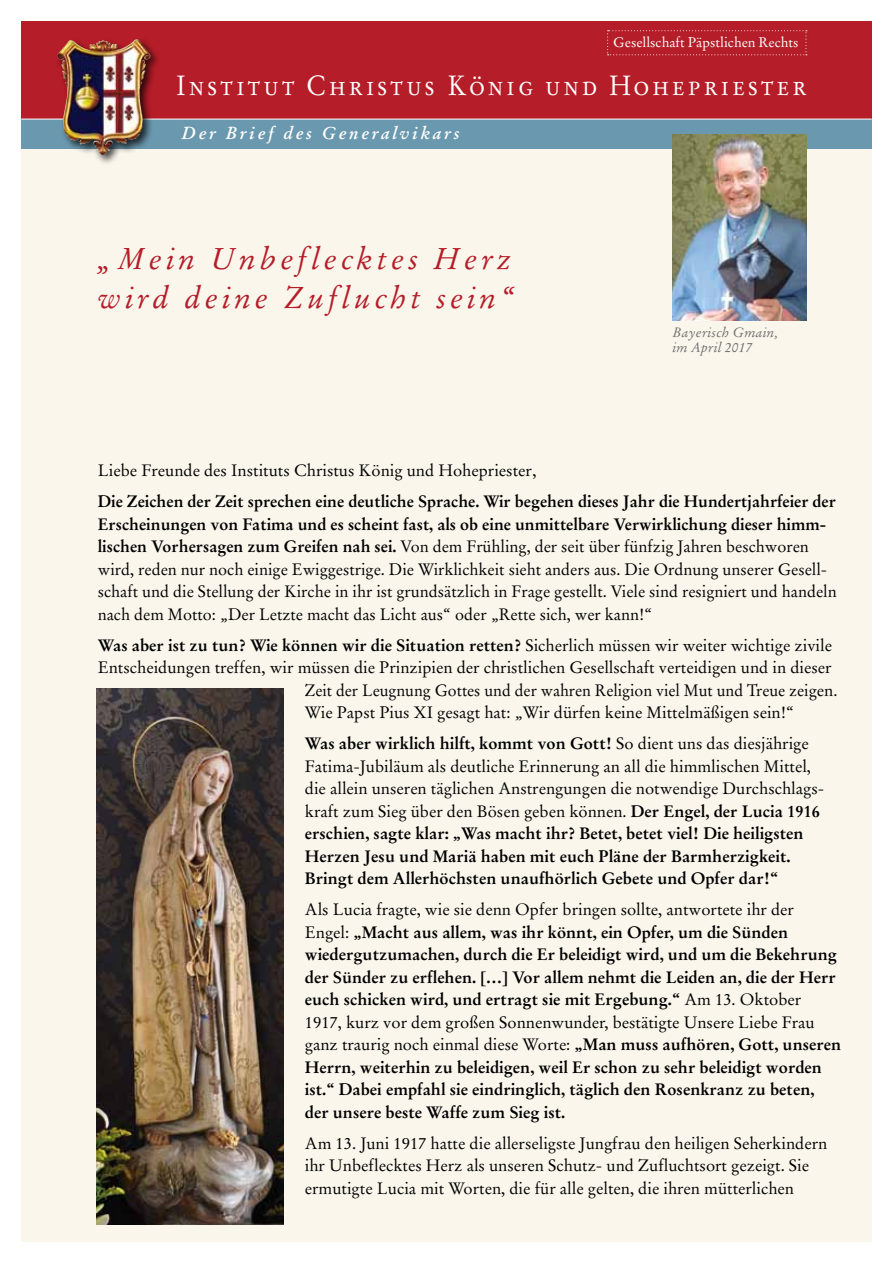
<style>
.page{position:relative;width:893px;height:1263px;background:#fff}
.page>*{position:absolute;margin:0;border:0;box-sizing:border-box;transform-origin:0 0}
.t1{font:italic 30px/39px "Stempel Garamond";letter-spacing:.13em;color:#b51d28}
.t2{font:27.75px "Stempel Garamond Roman SC";letter-spacing:.13em;color:#fff;scale:.9 1}
.t3{font:italic 700 17.1px "Stempel Garamond";letter-spacing:.16em;color:#fff}
.t4{font:700 16.5px/22.5px "Stempel Garamond";color:#000}
.t5{font:16.5px/22.5px "Stempel Garamond";color:#000}
.t6{font:16.5px "Stempel Garamond";color:#000;scale:.96 1}
.t7{font:13.8px "Stempel Garamond";color:#fff}
.t8{font:italic 13.5px/15px "Stempel Garamond";letter-spacing:.02em;color:#6f6f6e}
.s1{font-weight:700}
.s2{font-weight:400}
</style>
<div class="page">
<div style="left:21px;top:145px;width:851px;height:1097px;background:#faf6ec"></div>
<div style="left:21px;top:21px;width:851px;height:100px;background:#b51d28"></div>
<div style="left:21px;top:119px;width:851px;height:29px;background:#6a98ae"></div>
<svg style="left:607px;top:30px;width:200px;height:25px"></svg>
<hr style="left:21px;top:119px;width:851px;height:1px;background:#fff">
<div style="left:55px;top:37px;width:107px;height:129px;background:#000;opacity:.75"></div>
<img style="left:117px;top:39px;width:20px;height:11px">
<img style="left:672px;top:134px;width:134px;height:186px">
<img style="left:97px;top:688px;width:187px;height:537px">
<p class="t7" style="left:613px;top:34px;width:187px">Gesellschaft Päpstlichen Rechts</p>
<h2 class="t2" style="left:176px;top:68px;width:702px">Institut Christus König und Hohepriester</h2>
<p class="t3" style="left:182px;top:123px;width:279px">Der Brief des Generalvikars</p>
<h1 class="t1" style="left:98px;top:239px;width:419px">„Mein Unbeflecktes Herz wird deine Zuflucht sein“</h1>
<p class="t8" style="left:672px;top:325px;width:107px">Bayerisch Gmain, im April 2017</p>
<p class="t5" style="left:98px;top:459px;width:440px">Liebe Freunde des Instituts Christus König und Hohepriester,</p>
<p class="t5" style="left:98px;top:490px;width:740px"><span class="s1">Die Zeichen der Zeit sprechen eine deutliche Sprache. Wir begehen dieses Jahr die Hundertjahrfeier der Erscheinungen von Fatima und es scheint fast, als ob eine unmittelbare Verwirklichung dieser himm&shy;lischen Vorhersagen zum Greifen nah sei.</span> Von dem Frühling, der seit über fünfzig Jahren beschworen wird, reden nur noch einige Ewiggestrige. Die Wirklichkeit sieht anders aus. Die Ordnung unserer Gesell&shy;schaft und die Stellung der Kirche in ihr ist grundsätzlich in Frage gestellt. Viele sind resigniert und handeln nach dem Motto: „Der Letzte macht das Licht aus“ oder „Rette sich, wer kann!“</p>
<p class="t4" style="left:98px;top:633px;width:736px">Was aber ist zu tun? Wie können wir die Situation retten? <span class="s2">Sicherlich müssen wir weiter wichtige zivile</span></p>
<p class="t5" style="left:98px;top:656px;width:735px">Entscheidungen treffen, wir müssen die Prinzipien der christlichen Gesellschaft verteidigen und in dieser</p>
<p class="t6" style="left:305px;top:680px;width:556px">Zeit der Leugnung Gottes und der wahren Religion viel Mut und Treue zeigen.</p>
<p class="t5" style="left:305px;top:701px;width:491px">Wie Papst Pius XI gesagt hat: „Wir dürfen keine Mittelmäßigen sein!“</p>
<p class="t4" style="left:305px;top:732px;width:521px">Was aber wirklich hilft, kommt von Gott! <span class="s2">So dient uns das diesjährige Fatima-Jubiläum als deutliche Erinnerung an all die himmlischen Mittel, die allein unseren täglichen Anstrengungen die notwendige Durchschlags&shy;kraft zum Sieg über den Bösen geben können.</span> Der Engel, der Lucia 1916 erschien, sagte klar: „Was macht ihr? Betet, betet viel! Die heiligsten Herzen Jesu und Mariä haben mit euch Pläne der Barmherzigkeit.<br>Bringt dem Allerhöchsten unaufhörlich Gebete und Opfer dar!“</p>
<p class="t4" style="left:305px;top:898px;width:538px"><span class="s2">Als Lucia fragte, wie sie denn Opfer bringen sollte, antwortete ihr der Engel:</span> „Macht aus allem, was ihr könnt, ein Opfer, um die Sünden wiedergutzumachen, durch die Er beleidigt wird, und um die Bekehrung der Sünder zu erflehen. […] Vor allem nehmt die Leiden an, die der Herr euch schicken wird, und ertragt sie mit Ergebung.“ <span class="s2">Am 13. Oktober 1917, kurz vor dem großen Sonnenwunder, bestätigte Unsere Liebe Frau ganz traurig noch einmal diese Worte:</span> „Man muss aufhören, Gott, unseren Herrn, weiterhin zu beleidigen, weil Er schon zu sehr beleidigt worden ist.“ Dabei empfahl sie eindringlich, täglich den Rosenkranz zu beten, der unsere beste Waffe zum Sieg ist.</p>
<p class="t5" style="left:305px;top:1132px;width:524px">Am 13. Juni 1917 hatte die allerseligste Jungfrau den heiligen Seherkindern ihr Unbeflecktes Herz als unseren Schutz- und Zufluchtsort gezeigt. Sie ermutigte Lucia mit Worten, die für alle gelten, die ihren mütterlichen</p>
</div>
